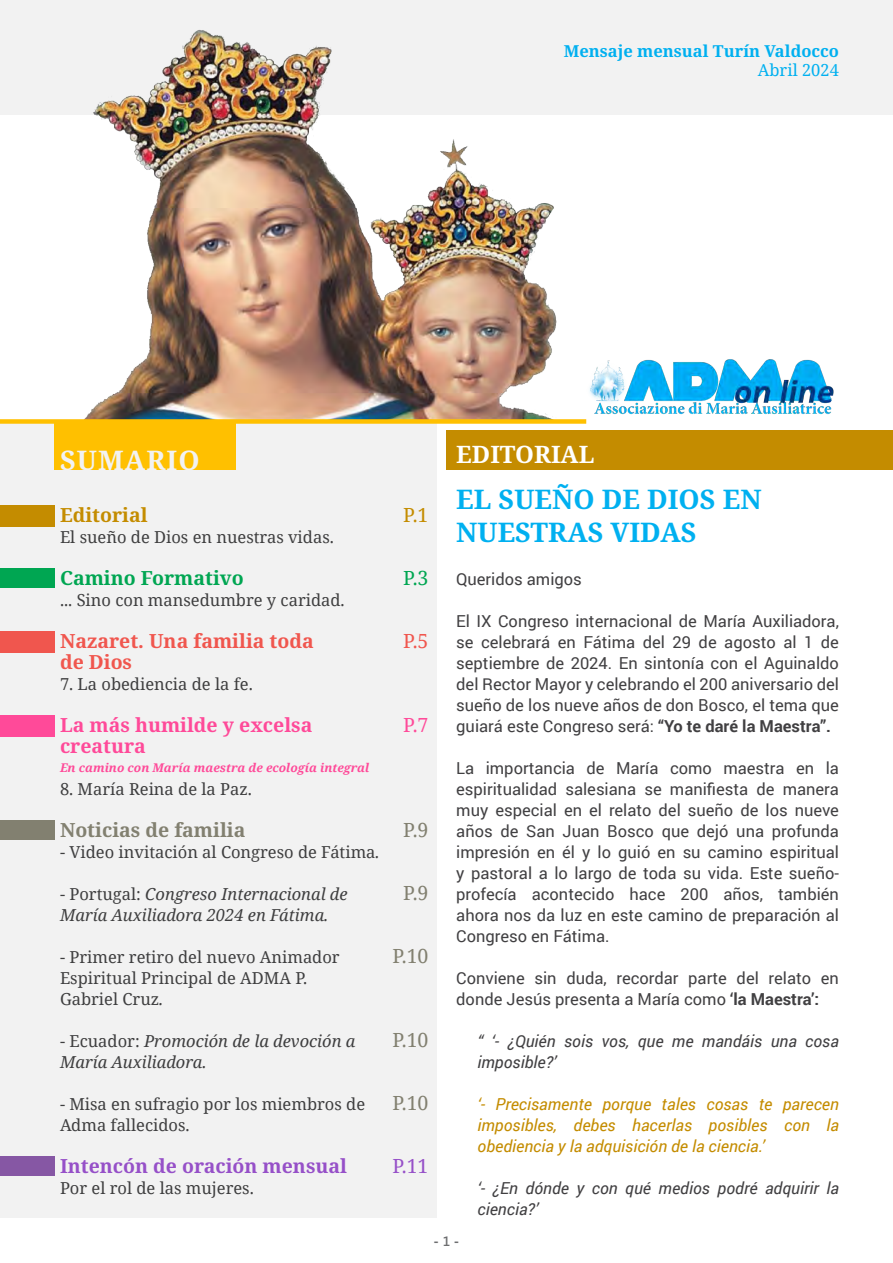
<style>
.page{position:relative;width:893px;height:1263px;background:#fff}
.page>*{position:absolute;margin:0;border:0;box-sizing:border-box;transform-origin:0 0}
.t1{font:700 27px/33px "Noto Serif";color:#00b0f0}
.t2{font:700 27px "Noto Serif";letter-spacing:.04em;color:#f2f2f2}
.t3{font:700 24px "Noto Serif";color:#fff}
.t4{font:700 19.5px "Noto Serif";color:#f0564e}
.t5{font:700 19.5px/21px "Noto Serif";color:#ff4a99}
.t6{font:700 19.5px "Noto Serif";color:#9650c8}
.t7{font:19.5px "Noto Serif";color:#828070}
.t8{font:700 19.5px "Noto Serif";color:#828070}
.t9{font:700 19.5px "Noto Serif";color:#00a652}
.t10{font:700 19.5px "Noto Serif";color:#c48c00}
.t11{font:19.5px "Noto Serif";color:#9650c8}
.t12{font:19.5px "Noto Serif";color:#00a652}
.t13{font:19.5px "Noto Serif";color:#c48c00}
.t14{font:19.5px "Noto Serif";color:#f0564e}
.t15{font:19.5px "Noto Serif";color:#ff4a99}
.t16{font:16.5px/21px "Roboto";color:#414042;text-align:justify}
.t17{font:16.5px/21px "Noto Serif";color:#3e3e3f}
.t18{font:italic 16.5px/21px "Roboto";color:#c48c00;text-align:justify}
.t19{font:italic 16.5px/21px "Noto Serif";color:#3e3e3f}
.t20{font:italic 16.5px/21px "Roboto";color:#414042}
.t21{font:700 16.5px "Noto Serif";color:#00b0f0}
.t22{font:16.5px "Noto Serif";color:#00b0f0}
.t23{font:700 13.5px "Segoe UI";color:#6d6e70}
.t24{font:italic 700 12px "Noto Serif";color:#ff4a99}
.s1{font-style:italic}
.s2{font-style:normal}
.s3{font-weight:700}
.s4{font-weight:600}
</style>
<div class="page">
<div style="left:0;top:421px;width:437px;height:797px;background:#f2f2f2"></div>
<div style="left:0;top:0;width:893px;height:114px;background:#f2f2f2"></div>
<img style="left:0;top:30px;width:559px;height:389px">
<div style="left:0;top:419px;width:586px;height:5px;background:#ffc000"></div>
<img style="left:589px;top:359px;width:245px;height:56px">
<div style="left:446px;top:431px;width:447px;height:39px;background:#c48c00"></div>
<div style="left:54px;top:423px;width:182px;height:47px;background:#ffc000"></div>
<div style="left:0;top:821px;width:54px;height:19px;background:#828070"></div>
<div style="left:0;top:568px;width:54px;height:20px;background:#00a652"></div>
<div style="left:0;top:506px;width:54px;height:20px;background:#c48c00"></div>
<div style="left:0;top:631px;width:54px;height:21px;background:#f0564e"></div>
<div style="left:0;top:715px;width:54px;height:21px;background:#ff4a99"></div>
<div style="left:0;top:1157px;width:54px;height:19px;background:#8657a4"></div>
<p class="t21" style="left:564px;top:39px;width:277px">Mensaje mensual Turín Valdocco</p>
<p class="t22" style="left:758px;top:59px;width:83px">Abril 2024</p>
<p class="t2" style="left:60px;top:441px;width:141px">SUMARIO</p>
<p class="t3" style="left:456px;top:437px;width:140px">EDITORIAL</p>
<p class="t1" style="left:456px;top:482px;width:307px">EL SUEÑO DE DIOS EN<br>NUESTRAS VIDAS</p>
<p class="t10" style="left:60px;top:501px;width:89px">Editorial</p>
<p class="t13" style="left:403px;top:502px;width:27px">P.1</p>
<p class="t17" style="left:60px;top:526px;width:275px">El sueño de Dios en nuestras vidas.</p>
<p class="t9" style="left:60px;top:564px;width:185px">Camino Formativo</p>
<p class="t12" style="left:403px;top:565px;width:27px">P.3</p>
<p class="t17" style="left:60px;top:589px;width:286px">... Sino con mansedumbre y caridad.</p>
<p class="t4" style="left:60px;top:627px;width:255px">Nazaret. Una familia toda</p>
<p class="t14" style="left:403px;top:628px;width:27px">P.5</p>
<p class="t4" style="left:60px;top:648px;width:74px">de Dios</p>
<p class="t17" style="left:60px;top:673px;width:194px">7. La obediencia de la fe.</p>
<p class="t5" style="left:60px;top:714px;width:254px">La más humilde y excelsa creatura</p>
<p class="t24" style="left:60px;top:759px;width:311px">En camino con María maestra de ecología integral</p>
<p class="t17" style="left:60px;top:778px;width:193px">8. María Reina de la Paz.</p>
<p class="t8" style="left:60px;top:816px;width:187px">Noticias de familia</p>
<p class="t17" style="left:60px;top:841px;width:321px">- Video invitación al Congreso de Fátima<span class="s1">.</span></p>
<p class="t19" style="left:60px;top:883px;width:289px"><span class="s2">- Portugal:</span> Congreso Internacional de<br>María Auxiliadora 2024 en Fátima.</p>
<p class="t17" style="left:60px;top:946px;width:281px">- Primer retiro del nuevo Animador<br>Espiritual Principal de ADMA P.</p>
<p class="t17" style="left:60px;top:988px;width:105px">Gabriel Cruz<span class="s1">.</span></p>
<p class="t19" style="left:60px;top:1030px;width:297px"><span class="s2">- Ecuador:</span> Promoción de la devoción a<br>María Auxiliadora.</p>
<p class="t17" style="left:60px;top:1093px;width:307px">- Misa en sufragio por los miembros de<br>Adma fallecidos.</p>
<p class="t15" style="left:403px;top:712px;width:27px">P.7</p>
<p class="t7" style="left:403px;top:817px;width:27px">P.9</p>
<p class="t7" style="left:403px;top:880px;width:27px">P.9</p>
<p class="t7" style="left:392px;top:943px;width:38px">P.10</p>
<p class="t7" style="left:392px;top:1027px;width:38px">P.10</p>
<p class="t7" style="left:392px;top:1090px;width:38px">P.10</p>
<p class="t6" style="left:60px;top:1152px;width:289px">Intencón de oración mensual</p>
<p class="t11" style="left:392px;top:1153px;width:38px">P.11</p>
<p class="t17" style="left:60px;top:1177px;width:195px">Por el rol de las mujeres.</p>
<p class="t16" style="left:456px;top:568px;width:127px">Queridos amigos</p>
<p class="t16" style="left:456px;top:610px;width:384px">El IX Congreso internacional de María Auxiliadora, se celebrará en Fátima del 29 de agosto al 1 de septiembre de 2024. En sintonía con el Aguinaldo del Rector Mayor y celebrando el 200 aniversario del sueño de los nueve años de don Bosco, el tema que guiará este Congreso será: <span class="s3">“Yo te daré la Maestra”.</span></p>
<p class="t16" style="left:456px;top:757px;width:384px">La importancia de María como maestra en la espiritualidad salesiana se manifiesta de manera muy especial en el relato del sueño de los nueve años de San Juan Bosco que dejó una profunda impresión en él y lo guió en su camino espiritual y pastoral a lo largo de toda su vida. Este sueño&shy;profecía acontecido hace 200 años, también ahora nos da luz en este camino de preparación al Congreso en Fátima.</p>
<p class="t16" style="left:456px;top:967px;width:384px">Conviene sin duda, recordar parte del relato en donde Jesús presenta a María como <span class="s3">‘la Maestra’:</span></p>
<p class="t20" style="left:477px;top:1030px;width:363px">“ ‘- ¿Quién sois vos, que me mandáis una cosa imposible?’</p>
<p class="t18" style="left:477px;top:1093px;width:363px">‘- Precisamente porque tales cosas te parecen imposibles, debes hacerlas posibles con la obediencia y la adquisición de la ciencia.’</p>
<p class="t20" style="left:477px;top:1177px;width:363px">‘- ¿En dónde y con qué medios podré adquirir la ciencia?’</p>
<p class="t23" style="left:434px;top:1229px;width:27px">- <span class="s4">1</span> -</p>
</div>
